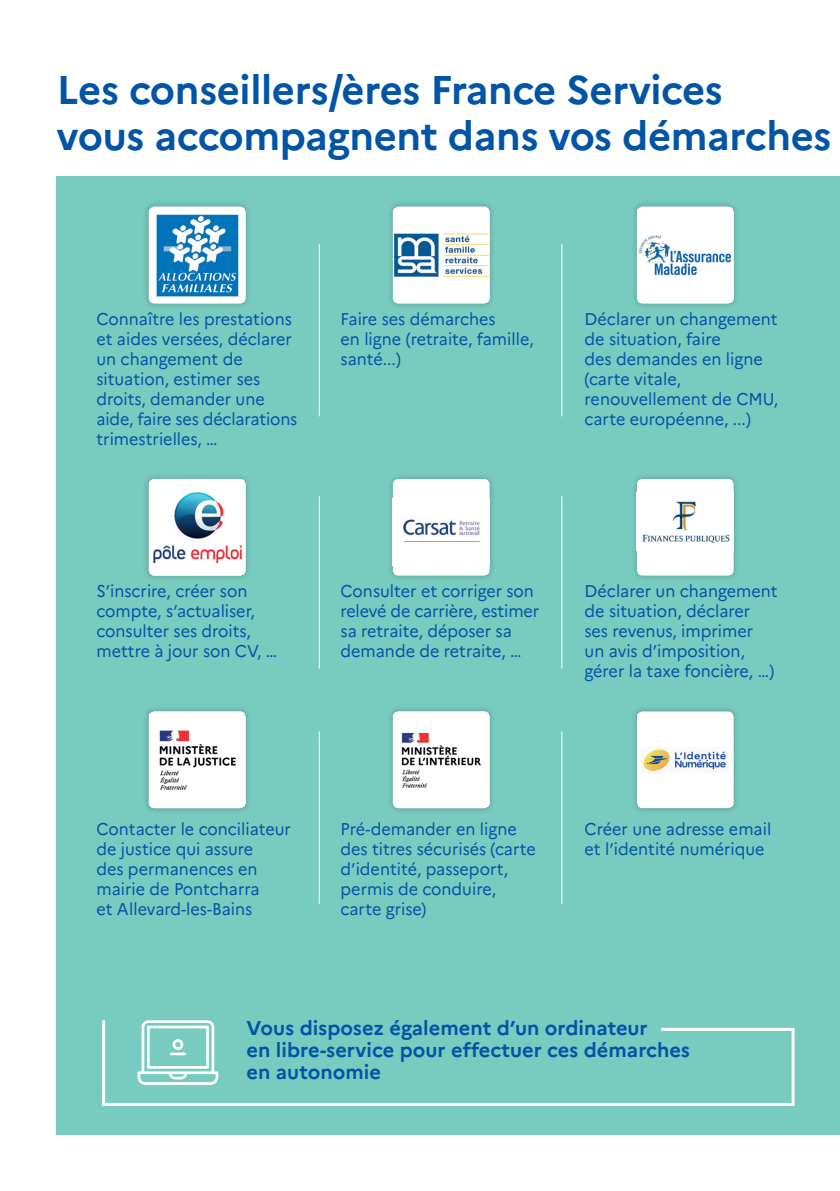
<style>
.page{position:relative;width:840px;height:1191px;background:#fff}
.page>*{position:absolute;margin:0;border:0;box-sizing:border-box;transform-origin:0 0}
.t1{font:700 40px/46px "Marianne";letter-spacing:-.01em;color:#0154a6}
.t2{font:700 20px/22px "Marianne";color:#0154a6}
.t3{font:17px/20px "Marianne";color:#0154a6;scale:.95 1}
</style>
<div class="page">
<div style="left:57px;top:176px;width:782px;height:958px;background:#78cbbf"></div>
<svg style="left:102px;top:1020px;width:693px;height:86px"></svg>
<svg style="left:137px;top:1020px;width:81px;height:64px"></svg>
<hr style="left:170px;top:1052px;width:16px;height:3px;background:#fff">
<div style="left:142px;top:200px;width:109px;height:109px;background:#231f20;opacity:.3"></div>
<img style="left:149px;top:207px;width:96px;height:96px">
<div style="left:630px;top:200px;width:109px;height:109px;background:#231f20;opacity:.3"></div>
<img style="left:636px;top:207px;width:97px;height:96px">
<div style="left:386px;top:200px;width:109px;height:109px;background:#231f20;opacity:.3"></div>
<img style="left:392px;top:207px;width:97px;height:96px">
<div style="left:386px;top:473px;width:109px;height:108px;background:#231f20;opacity:.3"></div>
<div style="left:392px;top:479px;width:97px;height:96px;background:#fff;border-radius:6px"></div>
<img style="left:403px;top:519px;width:77px;height:24px">
<div style="left:142px;top:473px;width:109px;height:108px;background:#231f20;opacity:.3"></div>
<img style="left:149px;top:479px;width:96px;height:96px">
<div style="left:630px;top:473px;width:109px;height:108px;background:#231f20;opacity:.3"></div>
<div style="left:636px;top:479px;width:97px;height:96px;background:#fff;border-radius:6px"></div>
<img style="left:642px;top:501px;width:88px;height:42px">
<div style="left:142px;top:705px;width:109px;height:109px;background:#231f20;opacity:.3"></div>
<img style="left:149px;top:711px;width:96px;height:97px">
<div style="left:630px;top:705px;width:109px;height:109px;background:#231f20;opacity:.3"></div>
<div style="left:636px;top:711px;width:97px;height:97px;background:#fff;border-radius:6px"></div>
<img style="left:643px;top:749px;width:84px;height:22px">
<div style="left:386px;top:705px;width:109px;height:109px;background:#231f20;opacity:.3"></div>
<img style="left:392px;top:711px;width:97px;height:97px">
<hr style="left:319px;top:244px;width:1px;height:172px;background:#fff">
<hr style="left:319px;top:496px;width:1px;height:172px;background:#fff">
<hr style="left:319px;top:731px;width:1px;height:173px;background:#fff">
<hr style="left:561px;top:244px;width:1px;height:172px;background:#fff">
<hr style="left:561px;top:496px;width:1px;height:172px;background:#fff">
<hr style="left:561px;top:731px;width:1px;height:173px;background:#fff">
<h1 class="t1" style="left:57px;top:66px;width:776px">Les conseillers/ères France Services<br>vous accompagnent dans vos démarches</h1>
<p class="t3" style="left:96px;top:308px;width:213px">Connaître les prestations et aides versées, déclarer un changement de situation, estimer ses droits, demander une aide, faire ses déclarations trimestrielles, …</p>
<p class="t3" style="left:340px;top:308px;width:205px">Faire ses démarches<br>en ligne (retraite, famille, santé...)</p>
<p class="t3" style="left:584px;top:308px;width:205px">Déclarer un changement de situation, faire<br>des demandes en ligne (carte vitale, renouvellement de CMU, carte européenne, ...)</p>
<p class="t3" style="left:96px;top:581px;width:192px">S’inscrire, créer son compte, s’actualiser, consulter ses droits, mettre à jour son CV, …</p>
<p class="t3" style="left:340px;top:581px;width:210px">Consulter et corriger son relevé de carrière, estimer sa retraite, déposer sa demande de retraite, …</p>
<p class="t3" style="left:584px;top:581px;width:204px">Déclarer un changement de situation, déclarer ses revenus, imprimer<br>un avis d’imposition, gérer la taxe foncière, …)</p>
<p class="t3" style="left:96px;top:819px;width:206px">Contacter le conciliateur de justice qui assure<br>des permanences en mairie de Pontcharra<br>et Allevard-les-Bains</p>
<p class="t3" style="left:340px;top:819px;width:207px">Pré-demander en ligne des titres sécurisés (carte d’identité, passeport, permis de conduire, carte grise)</p>
<p class="t3" style="left:584px;top:819px;width:198px">Créer une adresse email et l’identité numérique</p>
<p class="t2" style="left:246px;top:1017px;width:444px">Vous disposez également d’un ordinateur<br>en libre-service pour effectuer ces démarches en autonomie</p>
</div>
